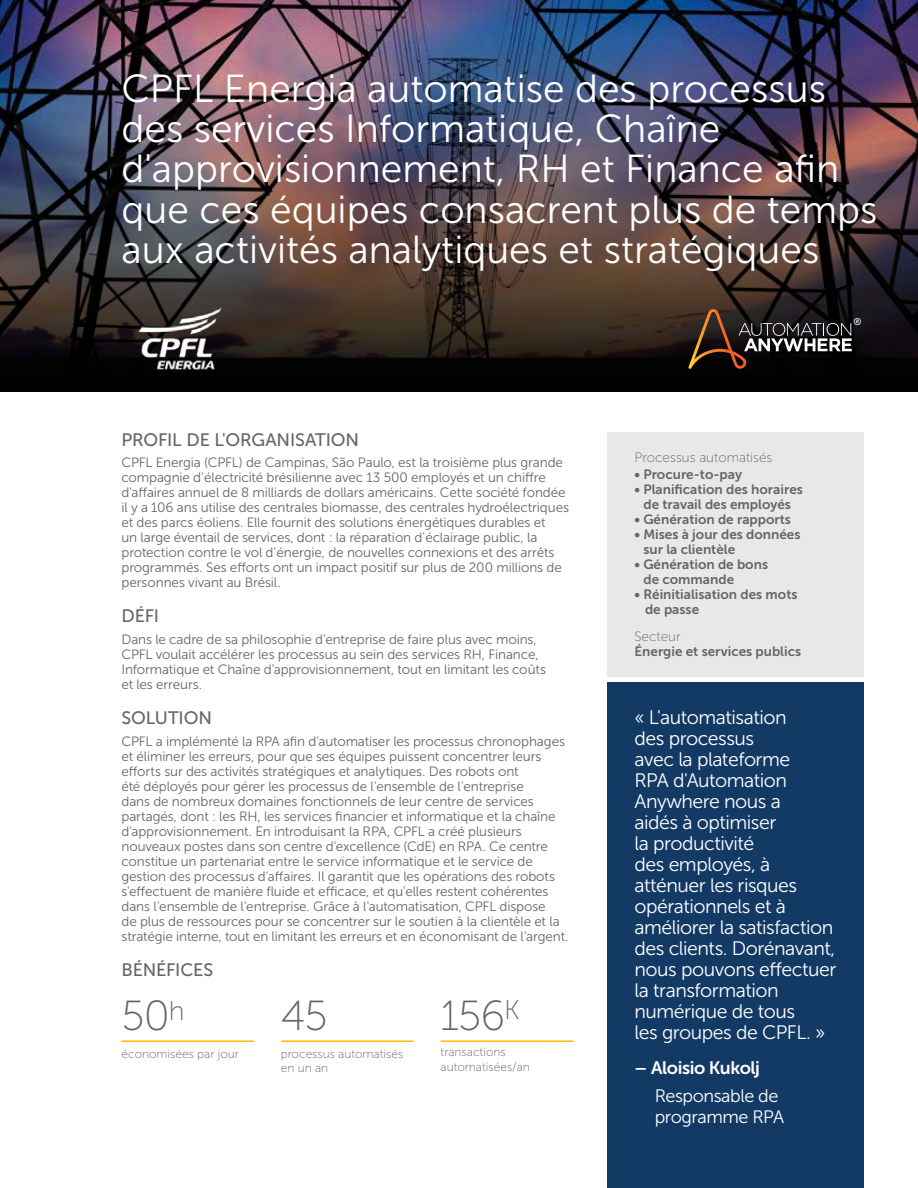
<style>
.page{position:relative;width:918px;height:1188px;background:#fff}
.page>*{position:absolute;margin:0;border:0;box-sizing:border-box;transform-origin:0 0}
.t1{font:42px "Museo Sans 100";letter-spacing:-.025em;color:#666}
.t2{font:39px/40.5px "Museo Sans 300";color:#fff}
.t3{font:19.5px/21px "Museo Sans 300";letter-spacing:-.025em;color:#fff}
.t4{font:18px "Museo Sans 500";letter-spacing:-.005em;color:#666}
.t5{font:18px/21px "Museo Sans 300";letter-spacing:-.025em;color:#fff}
.t6{font:18px "Museo Sans 700";letter-spacing:-.025em;color:#fff}
.t7{font:13.5px/15px "Museo Sans 300";letter-spacing:-.01em;color:#666}
.t8{font:13.5px/15px "Museo Sans 700";color:#666}
.t9{font:13.5px "Museo Sans 100";color:#666}
.t10{font:12px/14.4px "Museo Sans 100";color:#666}
.t11{font:9.75px "Museo Sans 500";color:#fff}
</style>
<div class="page">
<img style="left:0;top:0;width:918px;height:392px">
<svg style="left:688px;top:309px;width:164px;height:60px;background:#352c28"></svg>
<div style="left:608px;top:432px;width:256px;height:244px;background:#e8e8e8"></div>
<hr style="left:441px;top:1040px;width:132px;height:2px;background:#ffbc03">
<hr style="left:281px;top:1040px;width:133px;height:2px;background:#ffbc03">
<img style="left:135px;top:305px;width:90px;height:68px">
<hr style="left:122px;top:1040px;width:132px;height:2px;background:#ffbc03">
<div style="left:608px;top:682px;width:256px;height:506px;background:#133a65"></div>
<h2 class="t2" style="left:122px;top:68px;width:758px">CPFL Energia automatise des processus des services Informatique, Chaîne d'approvisionnement, RH et Finance afin que ces équipes consacrent plus de temps aux activités analytiques et stratégiques</h2>
<h3 class="t4" style="left:122px;top:429px;width:239px">PROFIL DE L'ORGANISATION</h3>
<p class="t7" style="left:122px;top:455px;width:449px">CPFL Energia (CPFL) de Campinas, São Paulo, est la troisième plus grande compagnie d'électricité brésilienne avec 13 500 employés et un chiffre d'affaires annuel de 8 milliards de dollars américains. Cette société fondée il y a 106 ans utilise des centrales biomasse, des centrales hydroélectriques et des parcs éoliens. Elle fournit des solutions énergétiques durables et<br>un large éventail de services, dont : la réparation d'éclairage public, la protection contre le vol d'énergie, de nouvelles connexions et des arrêts programmés. Ses efforts ont un impact positif sur plus de 200 millions de personnes vivant au Brésil.</p>
<h3 class="t4" style="left:122px;top:606px;width:39px">DÉFI</h3>
<p class="t7" style="left:122px;top:632px;width:426px">Dans le cadre de sa philosophie d'entreprise de faire plus avec moins, CPFL voulait accélérer les processus au sein des services RH, Finance, Informatique et Chaîne d'approvisionnement, tout en limitant les coûts et les erreurs.</p>
<h3 class="t4" style="left:122px;top:708px;width:92px">SOLUTION</h3>
<p class="t7" style="left:122px;top:734px;width:449px">CPFL a implémenté la RPA afin d'automatiser les processus chronophages et éliminer les erreurs, pour que ses équipes puissent concentrer leurs efforts sur des activités stratégiques et analytiques. Des robots ont<br>été déployés pour gérer les processus de l'ensemble de l'entreprise<br>dans de nombreux domaines fonctionnels de leur centre de services partagés, dont : les RH, les services financier et informatique et la chaîne d'approvisionnement. En introduisant la RPA, CPFL a créé plusieurs nouveaux postes dans son centre d'excellence (CdE) en RPA. Ce centre constitue un partenariat entre le service informatique et le service de gestion des processus d'affaires. Il garantit que les opérations des robots s'effectuent de manière fluide et efficace, et qu'elles restent cohérentes dans l'ensemble de l'entreprise. Grâce à l'automatisation, CPFL dispose<br>de plus de ressources pour se concentrer sur le soutien à la clientèle et la stratégie interne, tout en limitant les erreurs et en économisant de l'argent.</p>
<h3 class="t4" style="left:122px;top:960px;width:93px">BÉNÉFICES</h3>
<h1 class="t1" style="left:122px;top:993px;width:65px">50<sup>h</sup></h1>
<p class="t10" style="left:122px;top:1047px;width:119px">économisées par jour</p>
<h1 class="t1" style="left:281px;top:993px;width:48px">45</h1>
<p class="t10" style="left:281px;top:1047px;width:124px">processus automatisés en un an</p>
<h1 class="t1" style="left:441px;top:993px;width:81px">156<sup>K</sup></h1>
<p class="t10" style="left:441px;top:1045px;width:91px">transactions automatisées/an</p>
<p class="t11" style="left:853px;top:316px;width:10px">®</p>
<p class="t9" style="left:634px;top:451px;width:139px">Processus automatisés</p>
<p class="t8" style="left:634px;top:466px;width:109px">• Procure-to-pay</p>
<p class="t8" style="left:634px;top:481px;width:170px;text-align:center">• Planification des horaires de travail des employés</p>
<p class="t8" style="left:634px;top:511px;width:158px">• Génération de rapports</p>
<p class="t8" style="left:644px;top:526px;width:159px;text-indent:-9px">• Mises à jour des données sur la clientèle</p>
<p class="t8" style="left:644px;top:556px;width:126px;text-indent:-9px">• Génération de bons de commande</p>
<p class="t8" style="left:645px;top:586px;width:154px;text-indent:-11px">• Réinitialisation des mots de passe</p>
<p class="t9" style="left:634px;top:629px;width:48px">Secteur</p>
<p class="t8" style="left:634px;top:644px;width:168px">Énergie et services publics</p>
<p class="t3" style="left:634px;top:707px;width:203px">« L'automatisation<br>des processus<br>avec la plateforme<br>RPA d'Automation<br>Anywhere nous a<br>aidés à optimiser<br>la productivité<br>des employés, à atténuer les risques opérationnels et à améliorer la satisfaction des clients. Dorénavant, nous pouvons effectuer la transformation numérique de tous<br>les groupes de CPFL. »</p>
<h3 class="t6" style="left:634px;top:1058px;width:127px">– Aloisio Kukolj</h3>
<h3 class="t5" style="left:655px;top:1085px;width:131px">Responsable de programme RPA</h3>
</div>
